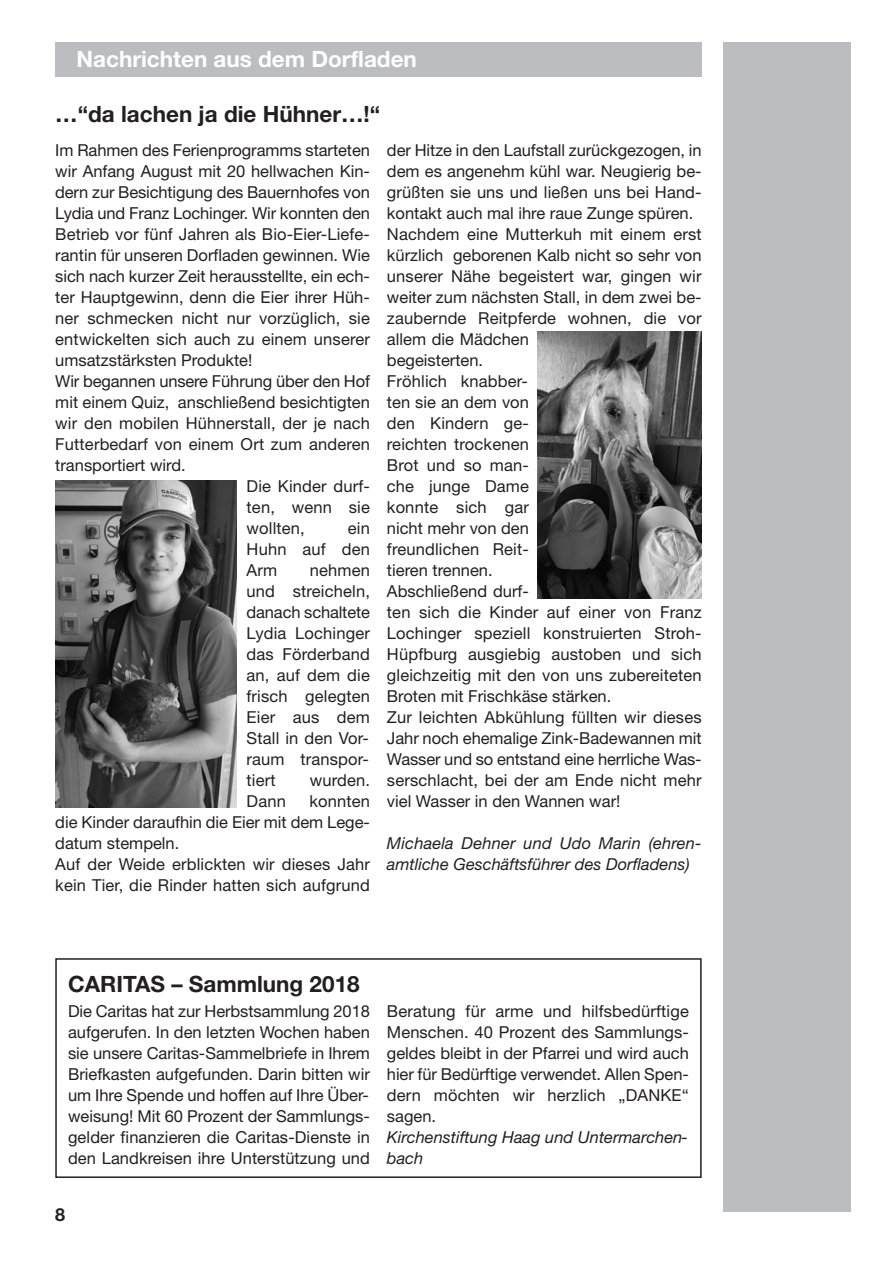
<style>
.page{position:relative;width:893px;height:1263px;background:#fff}
.page>*{position:absolute;margin:0;border:0;box-sizing:border-box;transform-origin:0 0}
.t1{font:700 22.5px "Helvetica Neue";color:#231f20}
.t2{font:700 22.5px "Helvetica Neue";color:#fff}
.t3{font:700 18px "Helvetica Neue";color:#231f20}
.t4{font:16.5px/21px "Helvetica Neue";letter-spacing:.005em;color:#231f20;text-align:justify}
.t5{font:italic 16.5px/21px "Helvetica Neue";color:#231f20}
</style>
<div class="page">
<div style="left:723px;top:43px;width:127px;height:1169px;background:#bbbdc0"></div>
<div style="left:55px;top:43px;width:647px;height:34px;background:#bbbdc0"></div>
<img style="left:55px;top:481px;width:181px;height:326px">
<img style="left:538px;top:332px;width:164px;height:266px">
<div style="left:55px;top:958px;width:647px;height:220px;border:2px solid #231f20"></div>
<h1 class="t2" style="left:77px;top:51px;width:342px">Nachrichten aus dem Dorfladen</h1>
<h1 class="t1" style="left:55px;top:106px;width:327px">…“da lachen ja die Hühner…!“</h1>
<p class="t4" style="left:55px;top:142px;width:316px">Im Rahmen des Ferienprogramms starteten</p>
<p class="t4" style="left:55px;top:163px;width:316px">wir Anfang August mit 20 hellwachen Kin-</p>
<p class="t4" style="left:55px;top:184px;width:316px">dern zur Besichtigung des Bauernhofes von</p>
<p class="t4" style="left:55px;top:205px;width:316px">Lydia und Franz Lochinger. Wir konnten den</p>
<p class="t4" style="left:55px;top:226px;width:316px">Betrieb vor fünf Jahren als Bio-Eier-Liefe-</p>
<p class="t4" style="left:55px;top:247px;width:316px">rantin für unseren Dorfladen gewinnen. Wie</p>
<p class="t4" style="left:55px;top:268px;width:316px">sich nach kurzer Zeit herausstellte, ein ech-</p>
<p class="t4" style="left:55px;top:289px;width:316px">ter Hauptgewinn, denn die Eier ihrer Hüh-</p>
<p class="t4" style="left:55px;top:310px;width:316px">ner schmecken nicht nur vorzüglich, sie</p>
<p class="t4" style="left:55px;top:331px;width:316px">entwickelten sich auch zu einem unserer</p>
<p class="t4" style="left:55px;top:352px;width:199px">umsatzstärksten Produkte!</p>
<p class="t4" style="left:55px;top:373px;width:316px">Wir begannen unsere Führung über den Hof</p>
<p class="t4" style="left:55px;top:394px;width:316px">mit einem Quiz, anschließend besichtigten</p>
<p class="t4" style="left:55px;top:415px;width:316px">wir den mobilen Hühnerstall, der je nach</p>
<p class="t4" style="left:55px;top:436px;width:316px">Futterbedarf von einem Ort zum anderen</p>
<p class="t4" style="left:55px;top:457px;width:132px">transportiert wird.</p>
<p class="t4" style="left:247px;top:478px;width:125px">Die Kinder durf-</p>
<p class="t4" style="left:247px;top:499px;width:125px">ten, wenn sie</p>
<p class="t4" style="left:247px;top:520px;width:60px">wollten,</p>
<p class="t4" style="left:387px;top:142px;width:316px;text-align:left">der Hitze in den Laufstall zurückgezogen, in dem es angenehm kühl war. Neugierig be&shy;grüßten sie uns und ließen uns bei Hand&shy;kontakt auch mal ihre raue Zunge spüren.<br>Nachdem eine Mutterkuh mit einem erst kürzlich geborenen Kalb nicht so sehr von unserer Nähe begeistert war, gingen wir weiter zum nächsten Stall, in dem zwei be&shy;zaubernde Reitpferde wohnen, die vor allem die Mädchen<br>begeisterten.<br>Fröhlich knabber-<br>ten sie an dem von<br>den Kindern ge-<br>reichten trockenen<br>Brot und so man-<br>che junge Dame<br>konnte sich gar<br>nicht mehr von den<br>freundlichen Reit-<br>tieren trennen.<br>Abschließend durf-<br>ten sich die Kinder auf einer von Franz<br>Lochinger speziell konstruierten Stroh-<br>Hüpfburg ausgiebig austoben und sich gleichzeitig mit den von uns zubereiteten<br>Broten mit Frischkäse stärken.<br>Zur leichten Abkühlung füllten wir dieses<br>Jahr noch ehemalige Zink-Badewannen mit<br>Wasser und so entstand eine herrliche Was&shy;serschlacht, bei der am Ende nicht mehr viel Wasser in den Wannen war!</p>
<p class="t5" style="left:387px;top:835px;width:316px">Michaela Dehner und Udo Marin (ehren&shy;amtliche Geschäftsführer des Dorfladens)</p>
<p class="t4" style="left:247px;top:520px;width:125px;text-indent:101px">ein Huhn auf den Arm</p>
<p class="t4" style="left:247px;top:562px;width:125px;text-indent:63px">nehmen und streicheln, danach schaltete Lydia Lochinger das Förderband an, auf dem die frisch gelegten Eier aus dem Stall in den Vor&shy;raum transpor&shy;tiert</p>
<p class="t4" style="left:310px;top:772px;width:62px">wurden.</p>
<p class="t4" style="left:55px;top:793px;width:316px;text-align:left;text-indent:254px">konnten die Kinder daraufhin die Eier mit dem Lege&shy;datum stempeln.<br>Auf der Weide erblickten wir dieses Jahr kein Tier, die Rinder hatten sich aufgrund</p>
<p class="t4" style="left:247px;top:793px;width:41px">Dann</p>
<h1 class="t1" style="left:68px;top:976px;width:293px">CARITAS – Sammlung 2018</h1>
<p class="t4" style="left:68px;top:1002px;width:303px">Die Caritas hat zur Herbstsammlung 2018 aufgerufen. In den letzten Wochen haben sie unsere Caritas-Sammelbriefe in Ihrem Briefkasten aufgefunden. Darin bitten wir um Ihre Spende und hoffen auf Ihre Über&shy;weisung! Mit 60 Prozent der Sammlungs&shy;gelder finanzieren die Caritas-Dienste in den Landkreisen ihre Unterstützung und</p>
<p class="t4" style="left:387px;top:1002px;width:303px">Beratung für arme und hilfsbedürftige Menschen. 40 Prozent des Sammlungs&shy;geldes bleibt in der Pfarrei und wird auch hier für Bedürftige verwendet. Allen Spen&shy;dern möchten wir herzlich „DANKE“ sagen.</p>
<p class="t5" style="left:387px;top:1128px;width:302px">Kirchenstiftung Haag und Untermarchen&shy;bach</p>
<p class="t3" style="left:55px;top:1208px;width:12px">8</p>
</div>
